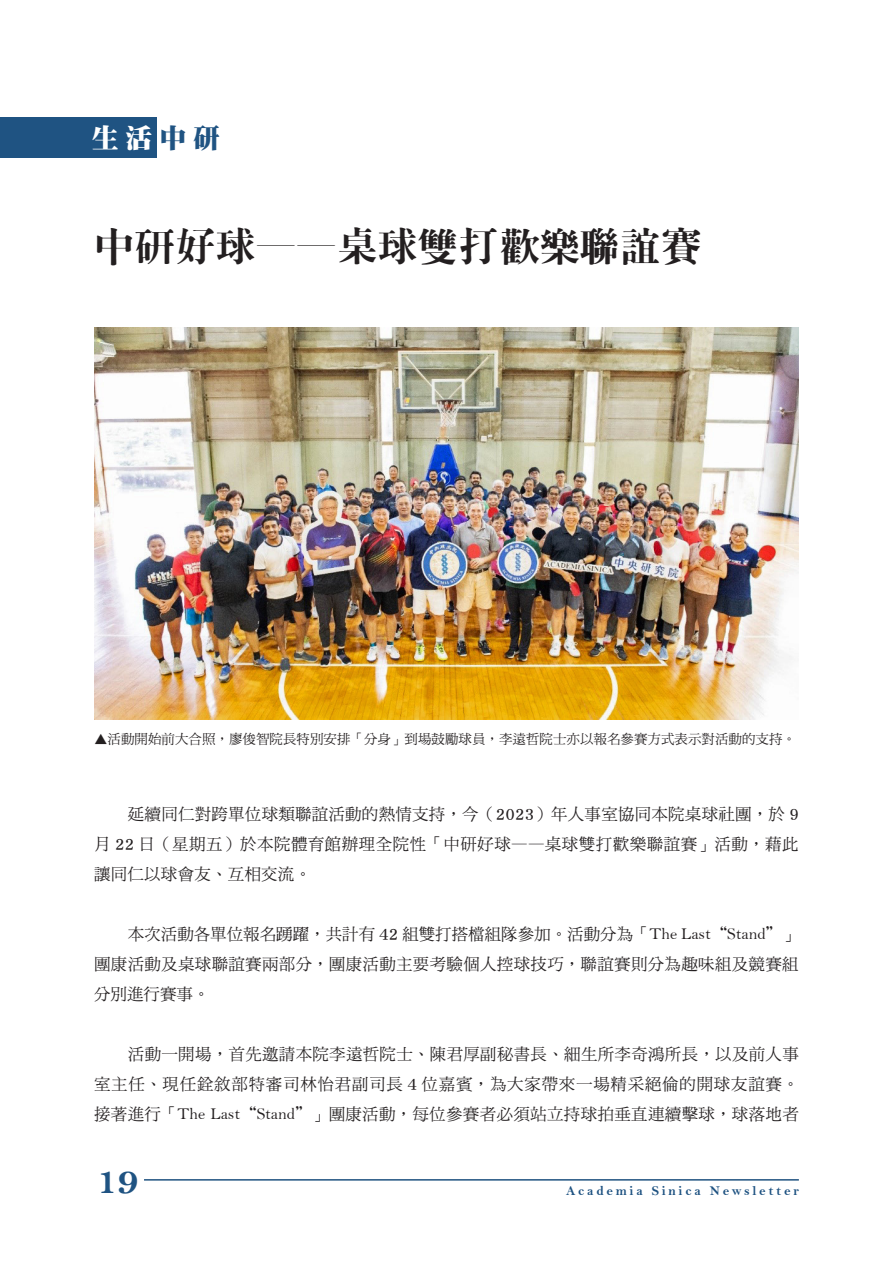
<style>
.page{position:relative;width:893px;height:1263px;background:#fff}
.page>*{position:absolute;margin:0;border:0;box-sizing:border-box;transform-origin:0 0}
.t1{font:40.5px "DF Ming XB WIN BF";color:#231f20}
.t2{font:40.5px "Bell MT Bold";color:#1f5382}
.t3{font:27px "DF Ming W12 WIN BF";color:#fff}
.t4{font:16.5px/30px "DF Ming Md HKP BF";letter-spacing:.02em;color:#231f20;text-align:justify}
.t5{font:13.5px "DF Ming Md HKP BF";color:#231f20}
.t6{font:13.5px "Bell MT Bold";letter-spacing:.2em;color:#1f5382}
.s1{color:#1f5382}
.s2{font-family:"Bell"}
</style>
<div class="page">
<hr style="left:144px;top:1179px;width:655px;height:1px;background:#205381">
<div style="left:0;top:117px;width:156px;height:41px;background:#1f5382"></div>
<img style="left:94px;top:328px;width:705px;height:392px">
<p class="t3" style="left:92px;top:124px;width:130px">生活<span class="s1">中研</span></p>
<p class="t1" style="left:94px;top:225px;width:609px">中研好球——桌球雙打歡樂聯誼賽</p>
<p class="t5" style="left:94px;top:732px;width:703px">▲活動開始前大合照，廖俊智院長特別安排「分身」到場鼓勵球員，李遠哲院士亦以報名參賽方式表示對活動的支持。</p>
<p class="t4" style="left:94px;top:799px;width:706px;text-indent:34px">延續同仁對跨單位球類聯誼活動的熱情支持，今（2023）年人事室協同本院桌球社團，於 9月 22 日（星期五）於本院體育館辦理全院性「中研好球——桌球雙打歡樂聯誼賽」活動，藉此讓同仁以球會友、互相交流。</p>
<p class="t4" style="left:94px;top:919px;width:706px;text-indent:34px">本次活動各單位報名踴躍，共計有 42 組雙打搭檔組隊參加。活動分為「<span class="s2">The Last</span>“<span class="s2">Stand</span>”」團康活動及桌球聯誼賽兩部分，團康活動主要考驗個人控球技巧，聯誼賽則分為趣味組及競賽組分別進行賽事。</p>
<p class="t4" style="left:94px;top:1039px;width:706px;text-indent:34px">活動一開場，首先邀請本院李遠哲院士、陳君厚副秘書長、細生所李奇鴻所長，以及前人事室主任、現任銓敘部特審司林怡君副司長 4 位嘉賓，為大家帶來一場精采絕倫的開球友誼賽。接著進行「<span class="s2">The Last</span>“<span class="s2">Stand</span>”」團康活動，每位參賽者必須站立持球拍垂直連續擊球，球落地者</p>
<h1 class="t2" style="left:96px;top:1155px;width:45px">19</h1>
<p class="t6" style="left:566px;top:1182px;width:234px">Academia Sinica Newsletter</p>
</div>
